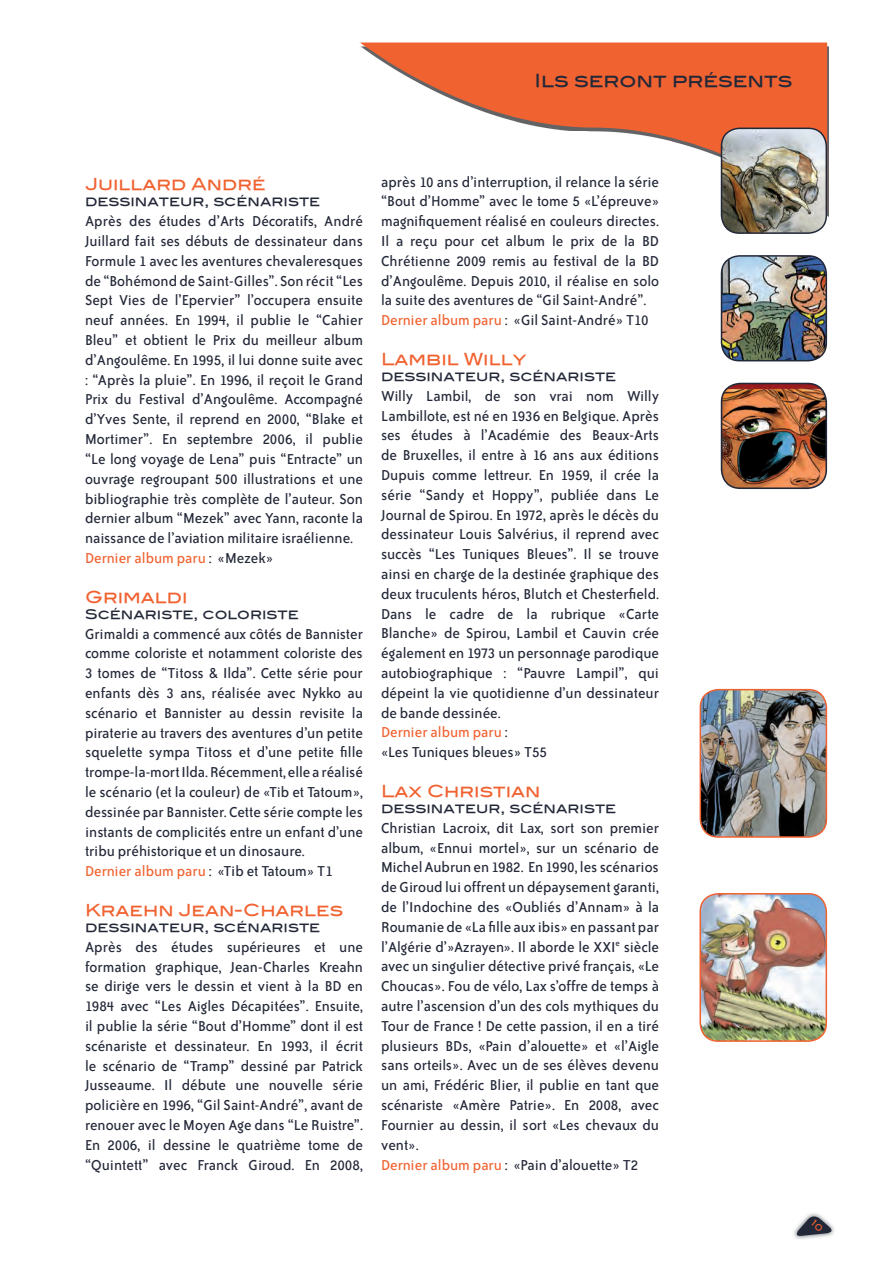
<style>
.page{position:relative;width:893px;height:1263px;background:#fff}
.page>*{position:absolute;margin:0;border:0;box-sizing:border-box;transform-origin:0 0}
.t1{font:18px "Blair Md ITCTT Medium";color:#232838}
.t2{font:16.5px/19.8px "Bailey Sans ITC";color:#232838}
.t3{font:16.5px "Blair Md ITCTT Medium";color:#f16231}
.t4{font:13.5px "Blair Md ITCTT Medium";color:#232838}
.s1{color:#f16231}
</style>
<div class="page">
<svg style="left:360px;top:43px;width:467px;height:170px"></svg>
<img style="left:721px;top:128px;width:105px;height:105px">
<div style="left:721px;top:128px;width:106px;height:106px;border:2px solid #232838;border-radius:18px"></div>
<img style="left:721px;top:383px;width:105px;height:105px">
<div style="left:721px;top:383px;width:106px;height:106px;border:2px solid #232838;border-radius:19px"></div>
<img style="left:721px;top:256px;width:105px;height:105px">
<div style="left:721px;top:255px;width:106px;height:106px;border:2px solid #232838;border-radius:18px"></div>
<img style="left:700px;top:690px;width:126px;height:147px">
<div style="left:700px;top:689px;width:127px;height:149px;border:2px solid #f16231;border-radius:18px"></div>
<img style="left:702px;top:894px;width:124px;height:147px">
<div style="left:699px;top:893px;width:128px;height:149px;border:2px solid #f16231;border-radius:18px"></div>
<svg style="left:793px;top:1213px;width:42px;height:24px"></svg>
<p class="t1" style="left:534px;top:66px;width:259px">Ils seront présents</p>
<p class="t3" style="left:85px;top:171px;width:182px">Juillard André</p>
<p class="t4" style="left:85px;top:191px;width:237px">dessinateur, scénariste</p>
<p class="t2" style="left:85px;top:212px;width:280px">Après des études d’Arts Décoratifs, André Juillard fait ses débuts de dessinateur dans Formule 1 avec les aventures chevaleresques de “Bohémond de Saint-Gilles”. Son récit “Les Sept Vies de l’Epervier” l’occupera ensuite neuf années. En 1994, il publie le “Cahier Bleu” et obtient le Prix du meilleur album d’Angoulême. En 1995, il lui donne suite avec : “Après la pluie”. En 1996, il reçoit le Grand Prix du Festival d’Angoulême. Accompagné d’Yves Sente, il reprend en 2000, “Blake et Mortimer”. En septembre 2006, il publie “Le long voyage de Lena” puis “Entracte” un ouvrage regroupant 500 illustrations et une bibliographie très complète de l’auteur. Son dernier album “Mezek” avec Yann, raconte la naissance de l’aviation militaire israélienne.<br><span class="s1">Dernier album paru</span> : «Mezek»</p>
<p class="t3" style="left:85px;top:583px;width:104px">Grimaldi</p>
<p class="t4" style="left:85px;top:603px;width:215px">Scénariste, coloriste</p>
<p class="t2" style="left:85px;top:624px;width:280px">Grimaldi a commencé aux côtés de Bannister comme coloriste et notamment coloriste des 3 tomes de “Titoss &amp; Ilda”. Cette série pour enfants dès 3 ans, réalisée avec Nykko au scénario et Bannister au dessin revisite la piraterie au travers des aventures d’un petite squelette sympa Titoss et d’une petite fille trompe-la-mort Ilda. Récemment, elle a réalisé le scénario (et la couleur) de «Tib et Tatoum», dessinée par Bannister. Cette série compte les instants de complicités entre un enfant d’une tribu préhistorique et un dinosaure.<br><span class="s1">Dernier album paru</span> : «Tib et Tatoum» T1</p>
<p class="t3" style="left:85px;top:896px;width:260px">Kraehn Jean-Charles</p>
<p class="t4" style="left:85px;top:916px;width:237px">dessinateur, scénariste</p>
<p class="t2" style="left:85px;top:937px;width:280px;text-align:justify">Après des études supérieures et une formation graphique, Jean-Charles Kreahn se dirige vers le dessin et vient à la BD en 1984 avec “Les Aigles Décapitées”. Ensuite, il publie la série “Bout d’Homme” dont il est scénariste et dessinateur. En 1993, il écrit le scénario de “Tramp” dessiné par Patrick Jusseaume. Il débute une nouvelle série policière en 1996, “Gil Saint-André”, avant de renouer avec le Moyen Age dans “Le Ruistre”.<br>En 2006, il dessine le quatrième tome de “Quintett” avec Franck Giroud. En 2008,</p>
<p class="t2" style="left:381px;top:172px;width:280px">après 10 ans d’interruption, il relance la série “Bout d’Homme” avec le tome 5 «L’épreuve» magnifiquement réalisé en couleurs directes.<br>Il a reçu pour cet album le prix de la BD Chrétienne 2009 remis au festival de la BD d’Angoulême. Depuis 2010, il réalise en solo la suite des aventures de “Gil Saint-André”.<br><span class="s1">Dernier album paru</span> : «Gil Saint-André» T10</p>
<p class="t3" style="left:381px;top:345px;width:147px">Lambil Willy</p>
<p class="t4" style="left:381px;top:365px;width:237px">dessinateur, scénariste</p>
<p class="t2" style="left:381px;top:386px;width:280px">Willy Lambil, de son vrai nom Willy Lambillote, est né en 1936 en Belgique. Après ses études à l’Académie des Beaux-Arts de Bruxelles, il entre à 16 ans aux éditions Dupuis comme lettreur. En 1959, il crée la série “Sandy et Hoppy”, publiée dans Le Journal de Spirou. En 1972, après le décès du dessinateur Louis Salvérius, il reprend avec succès “Les Tuniques Bleues”. Il se trouve ainsi en charge de la destinée graphique des deux truculents héros, Blutch et Chesterfield.<br>Dans le cadre de la rubrique «Carte Blanche» de Spirou, Lambil et Cauvin crée également en 1973 un personnage parodique autobiographique : “Pauvre Lampil”, qui dépeint la vie quotidienne d’un dessinateur de bande dessinée.<br><span class="s1">Dernier album paru</span> :<br>«Les Tuniques bleues» T55</p>
<p class="t3" style="left:381px;top:777px;width:161px">Lax Christian</p>
<p class="t4" style="left:381px;top:797px;width:237px">dessinateur, scénariste</p>
<p class="t2" style="left:381px;top:818px;width:280px">Christian Lacroix, dit Lax, sort son premier album, «Ennui mortel», sur un scénario de Michel Aubrun en 1982. En 1990, les scénarios de Giroud lui offrent un dépaysement garanti, de l’Indochine des «Oubliés d’Annam» à la Roumanie de «La fille aux ibis» en passant par l’Algérie d’»Azrayen». Il aborde le XXI<sup>e</sup> siècle avec un singulier détective privé français, «Le Choucas». Fou de vélo, Lax s’offre de temps à autre l’ascension d’un des cols mythiques du Tour de France ! De cette passion, il en a tiré plusieurs BDs, «Pain d’alouette» et «l’Aigle sans orteils». Avec un de ses élèves devenu un ami, Frédéric Blier, il publie en tant que scénariste «Amère Patrie». En 2008, avec Fournier au dessin, il sort «Les chevaux du vent».<br><span class="s1">Dernier album paru</span> : «Pain d’alouette» T2</p>
</div>
